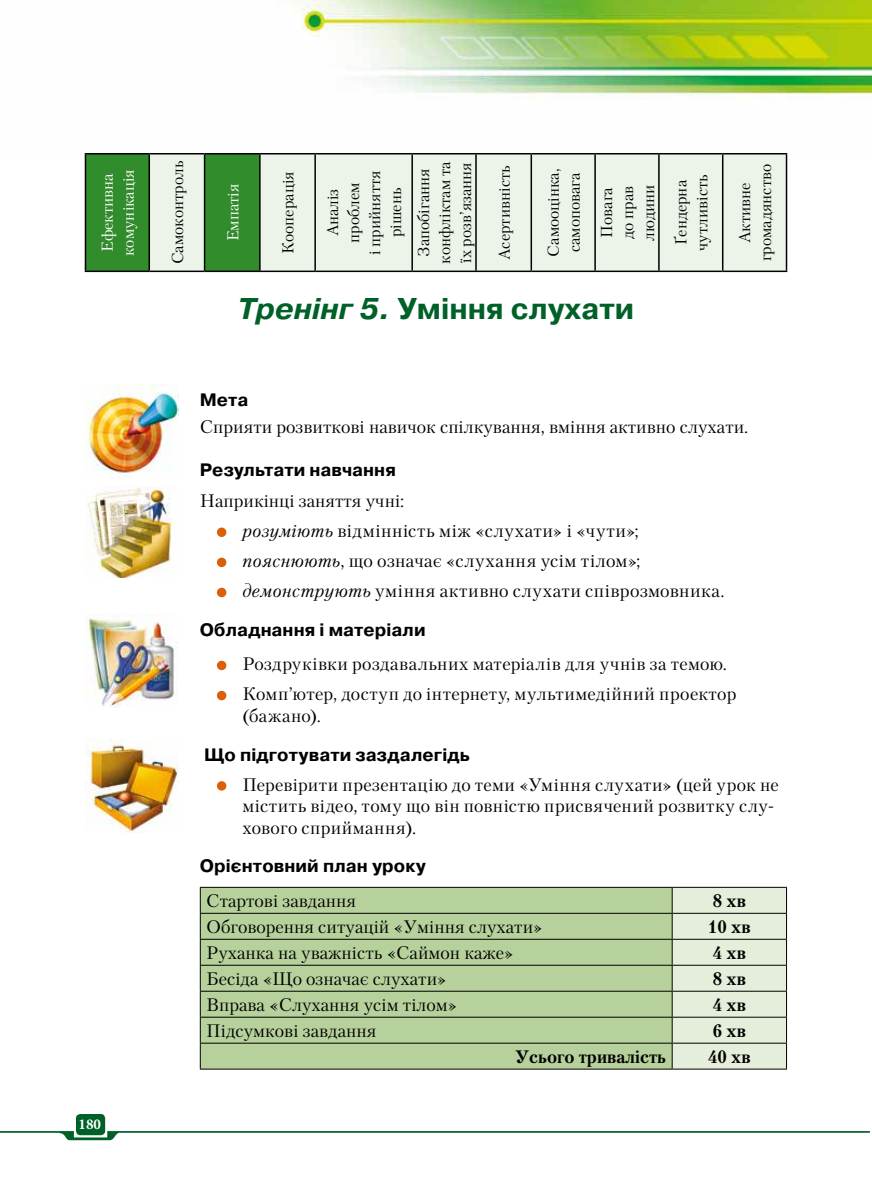
<style>
.page{position:relative;width:872px;height:1178px;background:#fff}
.page>*{position:absolute;margin:0;border:0;box-sizing:border-box;transform-origin:0 0}
.t1{font:700 30px "Pragmatica C";color:#006128}
.t2{font:18.15px/30.2px "Petersburg C";letter-spacing:.03em;color:#000}
.t3{font:18px "Petersburg C";color:#000}
.t4{font:18px/21.6px "Petersburg C";letter-spacing:.025em;color:#000}
.t5{font:700 18px "Pragmatica C";letter-spacing:.005em;color:#000}
.t6{font:700 18px "Petersburg C";color:#000}
.t7{font:15.75px/21px "Petersburg C";color:#000;text-align:center}
.t8{font:15.75px/21px "Petersburg C";color:#fff}
.t9{font:700 15px "Minion Pro";color:#fff}
.s1{font-style:italic}
</style>
<div class="page">
<div style="left:76px;top:1114px;width:29px;height:21px;background:#006128;border-radius:4px"></div>
<svg style="left:0;top:1131px;width:870px;height:9px"></svg>
<img style="left:301px;top:0;width:571px;height:96px">
<div style="left:86px;top:154px;width:62px;height:117px;background:#318c2c"></div>
<svg style="left:150px;top:154px;width:635px;height:117px;background:#d9e7d6"></svg>
<hr style="left:204px;top:153px;width:56px;height:1px;background:#000">
<hr style="left:204px;top:271px;width:56px;height:1px;background:#000">
<hr style="left:85px;top:154px;width:1px;height:117px;background:#000">
<hr style="left:85px;top:153px;width:64px;height:1px;background:#000">
<hr style="left:85px;top:271px;width:64px;height:1px;background:#000">
<hr style="left:148px;top:154px;width:2px;height:117px;background:#000">
<hr style="left:149px;top:153px;width:55px;height:1px;background:#000">
<hr style="left:149px;top:271px;width:55px;height:1px;background:#000">
<hr style="left:204px;top:154px;width:1px;height:117px;background:#000">
<hr style="left:259px;top:154px;width:2px;height:117px;background:#000">
<hr style="left:260px;top:153px;width:55px;height:1px;background:#000">
<hr style="left:260px;top:271px;width:55px;height:1px;background:#000">
<hr style="left:314px;top:154px;width:2px;height:117px;background:#000">
<hr style="left:315px;top:153px;width:97px;height:1px;background:#000">
<hr style="left:315px;top:271px;width:97px;height:1px;background:#000">
<hr style="left:411px;top:154px;width:2px;height:117px;background:#000">
<hr style="left:412px;top:153px;width:64px;height:1px;background:#000">
<hr style="left:412px;top:271px;width:64px;height:1px;background:#000">
<hr style="left:475px;top:154px;width:2px;height:117px;background:#000">
<hr style="left:476px;top:153px;width:55px;height:1px;background:#000">
<hr style="left:476px;top:271px;width:55px;height:1px;background:#000">
<hr style="left:530px;top:154px;width:2px;height:117px;background:#000">
<hr style="left:531px;top:153px;width:64px;height:1px;background:#000">
<hr style="left:531px;top:271px;width:64px;height:1px;background:#000">
<hr style="left:594px;top:154px;width:2px;height:117px;background:#000">
<hr style="left:595px;top:153px;width:64px;height:1px;background:#000">
<hr style="left:595px;top:271px;width:64px;height:1px;background:#000">
<hr style="left:658px;top:154px;width:1px;height:117px;background:#000">
<hr style="left:659px;top:153px;width:63px;height:1px;background:#000">
<hr style="left:659px;top:271px;width:63px;height:1px;background:#000">
<hr style="left:722px;top:154px;width:1px;height:117px;background:#000">
<hr style="left:785px;top:154px;width:2px;height:117px;background:#000">
<hr style="left:722px;top:153px;width:65px;height:1px;background:#000">
<hr style="left:722px;top:271px;width:65px;height:1px;background:#000">
<div style="left:218px;top:528px;width:8px;height:8px;background:#da5f06;border-radius:50%"></div>
<div style="left:217px;top:527px;width:9px;height:10px;border:2px solid #da5f06;border-radius:50%"></div>
<div style="left:218px;top:558px;width:8px;height:8px;background:#da5f06;border-radius:50%"></div>
<div style="left:217px;top:558px;width:9px;height:9px;border:2px solid #da5f06;border-radius:50%"></div>
<div style="left:218px;top:588px;width:8px;height:8px;background:#da5f06;border-radius:50%"></div>
<div style="left:217px;top:588px;width:9px;height:9px;border:2px solid #da5f06;border-radius:50%"></div>
<div style="left:218px;top:661px;width:8px;height:8px;background:#da5f06;border-radius:50%"></div>
<div style="left:217px;top:661px;width:9px;height:9px;border:2px solid #da5f06;border-radius:50%"></div>
<div style="left:218px;top:691px;width:8px;height:8px;background:#da5f06;border-radius:50%"></div>
<div style="left:217px;top:691px;width:9px;height:9px;border:2px solid #da5f06;border-radius:50%"></div>
<div style="left:218px;top:782px;width:8px;height:8px;background:#da5f06;border-radius:50%"></div>
<div style="left:217px;top:781px;width:9px;height:9px;border:2px solid #da5f06;border-radius:50%"></div>
<div style="left:201px;top:888px;width:471px;height:181px;background:#b6d19b"></div>
<hr style="left:200px;top:887px;width:472px;height:1px;background:#000">
<hr style="left:200px;top:913px;width:472px;height:1px;background:#000">
<hr style="left:200px;top:939px;width:472px;height:1px;background:#000">
<hr style="left:200px;top:965px;width:472px;height:1px;background:#000">
<hr style="left:200px;top:991px;width:472px;height:1px;background:#000">
<hr style="left:200px;top:1017px;width:472px;height:1px;background:#000">
<hr style="left:200px;top:1043px;width:472px;height:1px;background:#000">
<svg style="left:200px;top:888px;width:1px;height:181px"></svg>
<svg style="left:672px;top:887px;width:115px;height:182px;background:#d4ddcc"></svg>
<hr style="left:200px;top:1069px;width:472px;height:1px;background:#000">
<hr style="left:672px;top:1069px;width:115px;height:1px;background:#000">
<img style="left:85px;top:385px;width:94px;height:88px">
<img style="left:87px;top:486px;width:86px;height:92px">
<img style="left:85px;top:614px;width:94px;height:94px">
<img style="left:85px;top:739px;width:94px;height:93px">
<p class="t8" style="left:97px;top:256px;width:88px;rotate:-90deg">Ефективна комунікація</p>
<p class="t7" style="left:167px;top:264px;width:105px;rotate:-90deg">Самоконтроль</p>
<p class="t7" style="left:277px;top:254px;width:84px;rotate:-90deg">Кооперація</p>
<p class="t7" style="left:322px;top:255px;width:86px;rotate:-90deg">Аналіз проблем<br>і прийняття рішень</p>
<p class="t7" style="left:413px;top:264px;width:104px;rotate:-90deg">Запобігання конфліктам та їх розв’язання</p>
<p class="t7" style="left:493px;top:260px;width:96px;rotate:-90deg">Асертивність</p>
<p class="t7" style="left:542px;top:256px;width:89px;text-align:left;rotate:-90deg">Самооцінка, самоповага</p>
<p class="t7" style="left:596px;top:241px;width:58px;text-align:left;rotate:-90deg">Повага до прав людини</p>
<p class="t7" style="left:670px;top:251px;width:78px;rotate:-90deg">Ґендерна чутливість</p>
<p class="t7" style="left:734px;top:261px;width:99px;rotate:-90deg">Активне громадянство</p>
<h1 class="t1" style="left:238px;top:292px;width:398px"><span class="s1">Тренінг 5.</span> Уміння слухати</h1>
<p class="t8" style="left:222px;top:241px;width:59px;rotate:-90deg">Емпатія</p>
<p class="t9" style="left:78px;top:1114px;width:24px">180</p>
<p class="t5" style="left:200px;top:390px;width:50px">Мета</p>
<p class="t3" style="left:200px;top:416px;width:550px">Сприяти розвиткові навичок спілкування, вміння активно слухати.</p>
<p class="t5" style="left:200px;top:460px;width:197px">Результати навчання</p>
<p class="t3" style="left:200px;top:490px;width:206px">Наприкінці заняття учні:</p>
<p class="t2" style="left:242px;top:515px;width:484px"><span class="s1">розуміють</span> відмінність між «слухати» і «чути»; <span class="s1">пояснюють</span>, що означає «слухання усім тілом»; <span class="s1">демонструють</span> уміння активно слухати співрозмовника.</p>
<p class="t5" style="left:200px;top:620px;width:227px">Обладнання і матеріали</p>
<p class="t4" style="left:242px;top:649px;width:495px;line-height:30.2px">Роздруківки роздавальних матеріалів для учнів за темою.<br>Комп’ютер, доступ до інтернету, мультимедійний проектор</p>
<p class="t3" style="left:242px;top:705px;width:80px">(бажано).</p>
<p class="t5" style="left:204px;top:744px;width:267px">Що підготувати заздалегідь</p>
<p class="t4" style="left:242px;top:773px;width:538px">Перевірити презентацію до теми «Уміння слухати» (цей урок не містить відео, тому що він повністю присвячений розвитку слу&shy;хового сприймання).</p>
<p class="t5" style="left:200px;top:856px;width:227px">Орієнтовний план уроку</p>
<p class="t3" style="left:206px;top:890px;width:151px">Стартові завдання</p>
<p class="t6" style="left:713px;top:891px;width:35px">8 хв</p>
<p class="t3" style="left:206px;top:916px;width:338px">Обговорення ситуацій «Уміння слухати»</p>
<p class="t6" style="left:708px;top:917px;width:44px">10 хв</p>
<p class="t3" style="left:206px;top:942px;width:309px">Руханка на уважність «Саймон каже»</p>
<p class="t6" style="left:713px;top:943px;width:35px">4 хв</p>
<p class="t3" style="left:206px;top:968px;width:242px">Бесіда «Що означає слухати»</p>
<p class="t6" style="left:713px;top:968px;width:35px">8 хв</p>
<p class="t3" style="left:206px;top:994px;width:252px">Вправа «Слухання усім тілом»</p>
<p class="t6" style="left:713px;top:994px;width:35px">4 хв</p>
<p class="t3" style="left:206px;top:1020px;width:172px">Підсумкові завдання</p>
<p class="t6" style="left:713px;top:1020px;width:35px">6 хв</p>
<p class="t6" style="left:515px;top:1046px;width:152px">Усього тривалість</p>
<p class="t6" style="left:708px;top:1046px;width:44px">40 хв</p>
</div>
